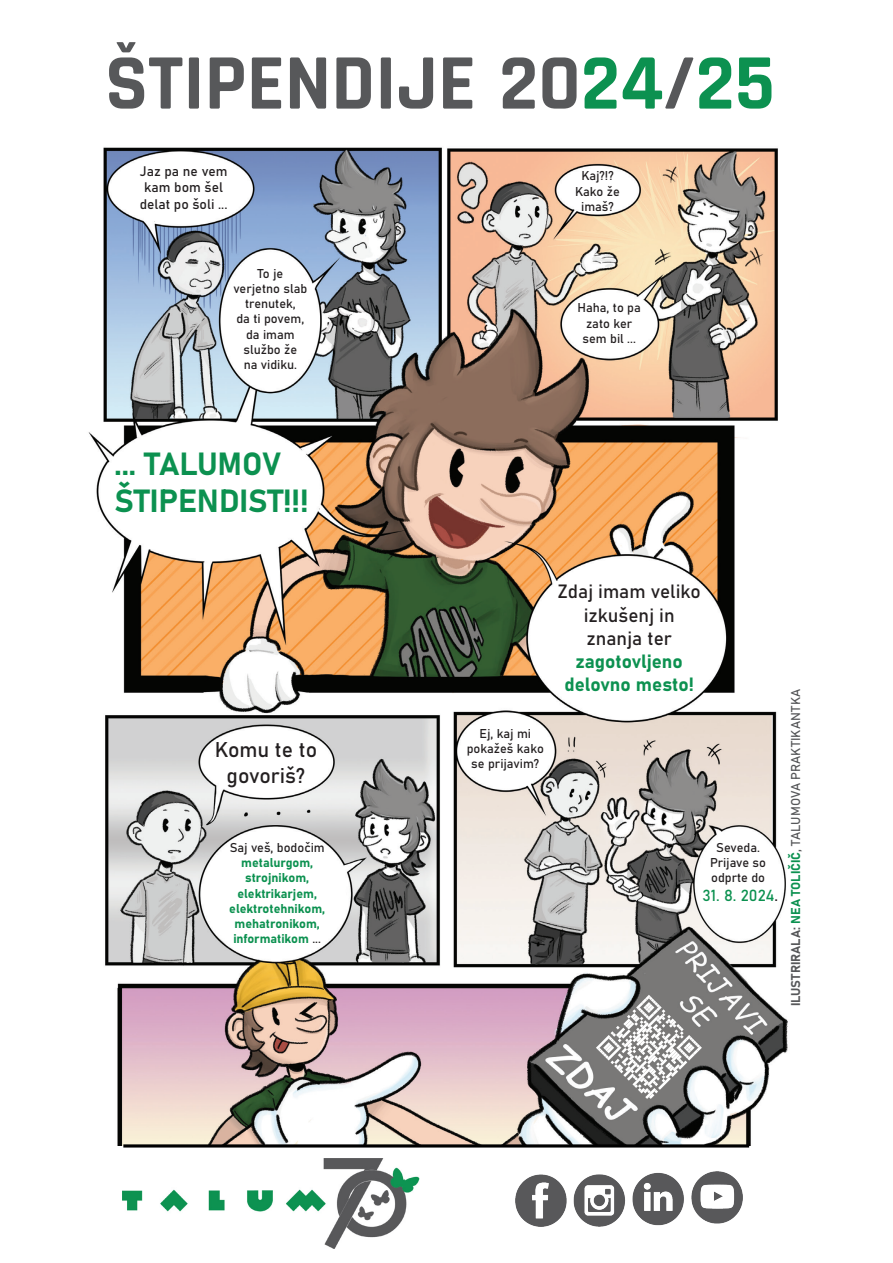
<style>
.page{position:relative;width:893px;height:1263px;background:#fff}
.page>*{position:absolute;margin:0;border:0;box-sizing:border-box;transform-origin:0 0}
.t1{font:700 79.5px "Rajdhani";color:#57585a}
.t2{font:31.65px "Bahnschrift";color:#0c9150}
.t3{font:21.15px/25.3px "Bahnschrift";color:#231f20;text-align:center}
.t4{font:19.05px "Bahnschrift";color:#231f20}
.t5{font:19.05px "Bahnschrift";color:#0c9150}
.t6{font:15.75px "Bahnschrift";color:#0c9150}
.t7{font:13.65px/16.5px "Bahnschrift";color:#231f20;text-align:center}
.t8{font:12.6px/15.1px "Bahnschrift";color:#231f20;text-align:center}
.t9{font:12.6px/15.1px "Bahnschrift";color:#0c9150;text-align:center}
.t10{font:12.6px "Bahnschrift";color:#57585a}
.s1{color:#0c9150}
.s2{color:#231f20}
</style>
<div class="page">
<img style="left:88px;top:147px;width:700px;height:998px">
<img style="left:123px;top:1158px;width:297px;height:90px">
<hr style="left:123px;top:1144px;width:626px;height:3px;background:#000">
<svg style="left:596px;top:995px;width:106px;height:104px"></svg>
<img style="left:516px;top:1171px;width:227px;height:55px">
<p class="t1" style="left:105px;top:35px;width:671px">ŠTIPENDIJE 20<span class="s1">24</span>/<span class="s1">25</span></p>
<p class="t7" style="left:140px;top:162px;width:89px">Jaz pa ne vem</p>
<p class="t7" style="left:140px;top:178px;width:89px">kam bom šel delat po šoli ...</p>
<p class="t8" style="left:257px;top:265px;width:27px">To je</p>
<p class="t8" style="left:233px;top:280px;width:75px">verjetno slab</p>
<p class="t8" style="left:245px;top:295px;width:52px">trenutek,</p>
<p class="t8" style="left:236px;top:310px;width:69px">da ti povem,</p>
<p class="t8" style="left:246px;top:326px;width:50px">da imam</p>
<p class="t8" style="left:244px;top:341px;width:55px">službo že</p>
<p class="t8" style="left:244px;top:356px;width:55px">na vidiku.</p>
<p class="t8" style="left:581px;top:167px;width:34px">Kaj?!?</p>
<p class="t8" style="left:575px;top:183px;width:46px">Kako že</p>
<p class="t8" style="left:581px;top:198px;width:34px">imaš?</p>
<p class="t8" style="left:577px;top:300px;width:65px">Haha, to pa zato ker sem bil ...</p>
<p class="t2" style="left:115px;top:440px;width:168px">... TALUMOV</p>
<p class="t2" style="left:115px;top:477px;width:196px">ŠTIPENDIST!!!</p>
<p class="t3" style="left:215px;top:736px;width:104px">Komu te to govoriš?</p>
<p class="t8" style="left:230px;top:839px;width:96px">Saj veš, bodočim</p>
<p class="t9" style="left:229px;top:854px;width:97px">metalurgom, strojnikom, elektrikarjem, elektrotehnikom, mehatronikom,</p>
<p class="t9" style="left:233px;top:930px;width:89px">informatikom <span class="s2">...</span></p>
<p class="t8" style="left:480px;top:725px;width:53px">Ej, kaj mi</p>
<p class="t8" style="left:467px;top:740px;width:79px">pokažeš kako</p>
<p class="t8" style="left:471px;top:755px;width:69px">se prijavim?</p>
<p class="t4" style="left:557px;top:577px;width:145px">Zdaj imam veliko</p>
<p class="t4" style="left:584px;top:600px;width:92px">izkušenj in</p>
<p class="t4" style="left:586px;top:624px;width:87px">znanja ter</p>
<p class="t5" style="left:575px;top:647px;width:109px">zagotovljeno</p>
<p class="t5" style="left:564px;top:670px;width:131px">delovno mesto!</p>
<p class="t8" style="left:716px;top:839px;width:45px">Seveda.</p>
<p class="t8" style="left:710px;top:854px;width:57px;text-align:left">Prijave so odprte do</p>
<p class="t6" style="left:702px;top:884px;width:77px">31. 8. 2024<span class="s2">.</span></p>
<p class="t10" style="left:786px;top:1006px;width:318px;rotate:-90deg">ILUSTRIRALA: <span class="s1">NEA TOLIČIČ</span>, TALUMOVA PRAKTIKANTKA</p>
</div>
